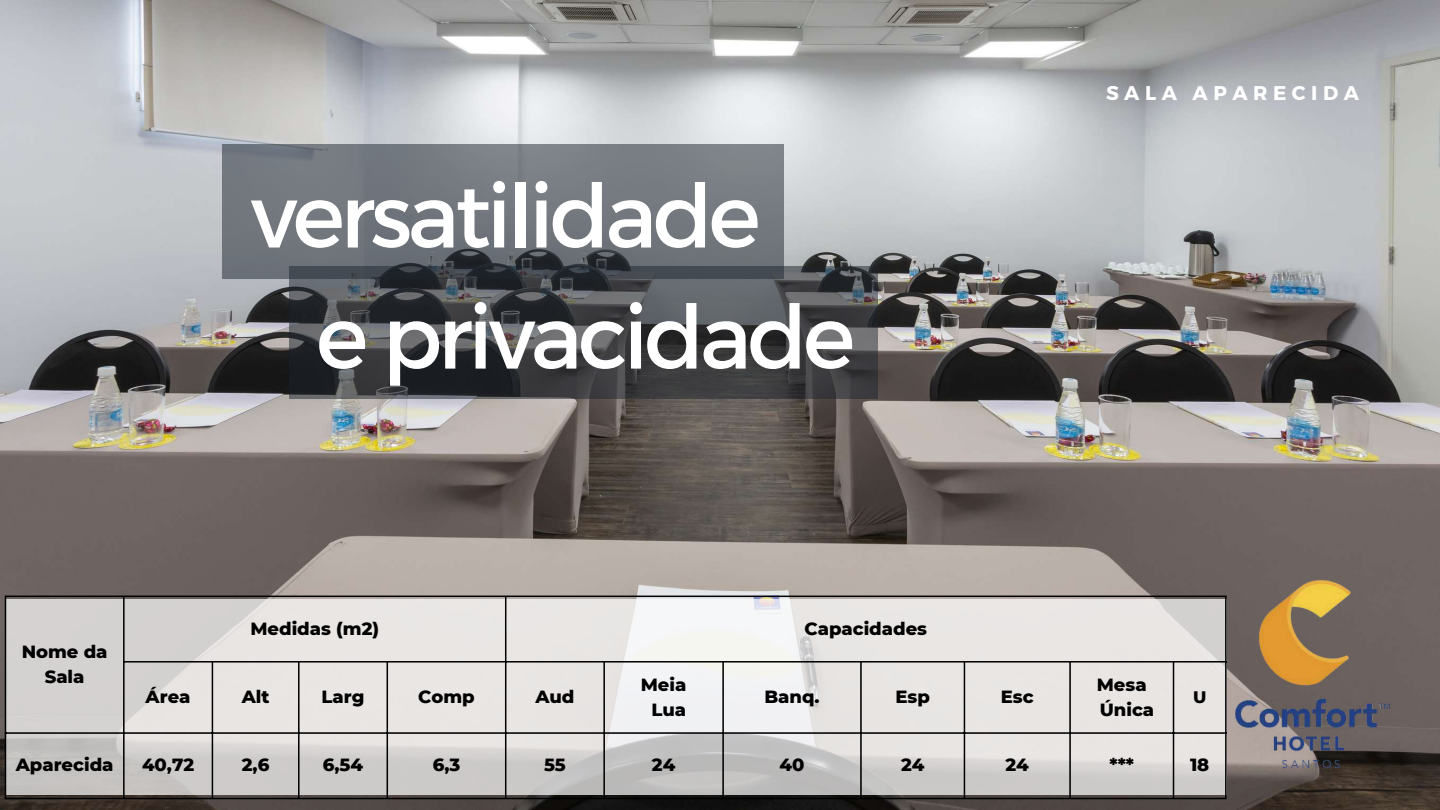
<style>
.page{position:relative;width:1440px;height:810px;background:#fff}
.page>*{position:absolute;margin:0;border:0;box-sizing:border-box;transform-origin:0 0}
.t1{font:88.3px/121.1px "Montserrat";letter-spacing:-.05em;color:#fff}
.t2{font:700 19.8px "Montserrat";letter-spacing:.28em;color:#fff}
.t3{font:800 18px/24.8px "Montserrat";color:#000;text-align:center}
.t4{font:800 17px "Montserrat";color:#000}
</style>
<div class="page">
<img style="left:0;top:0;width:1440px;height:810px">
<svg style="left:6px;top:599px;width:1219px;height:196px;background:#dfdcdb"></svg>
<img style="left:1202px;top:564px;width:221px;height:220px">
<div style="left:222px;top:145px;width:562px;height:134px;background:#72787e"></div>
<div style="left:289px;top:267px;width:589px;height:132px;background:#1d252e;opacity:.5"></div>
<hr style="left:5px;top:597px;width:1px;height:201px;background:#000">
<hr style="left:123px;top:597px;width:2px;height:201px;background:#000">
<hr style="left:212px;top:663px;width:1px;height:135px;background:#000">
<hr style="left:298px;top:663px;width:2px;height:135px;background:#000">
<hr style="left:387px;top:663px;width:1px;height:135px;background:#000">
<hr style="left:505px;top:597px;width:1px;height:201px;background:#000">
<hr style="left:603px;top:663px;width:2px;height:135px;background:#000">
<hr style="left:722px;top:663px;width:2px;height:135px;background:#000">
<hr style="left:860px;top:663px;width:2px;height:135px;background:#000">
<hr style="left:964px;top:663px;width:1px;height:135px;background:#000">
<hr style="left:1069px;top:663px;width:2px;height:135px;background:#000">
<hr style="left:1173px;top:663px;width:1px;height:135px;background:#000">
<hr style="left:1225px;top:597px;width:2px;height:201px;background:#000">
<hr style="left:5px;top:596px;width:1222px;height:1px;background:#000">
<hr style="left:123px;top:661px;width:1104px;height:2px;background:#000">
<hr style="left:5px;top:732px;width:1222px;height:2px;background:#000">
<hr style="left:5px;top:798px;width:1222px;height:1px;background:#000">
<h1 class="t1" style="left:316px;top:151px;width:540px;text-indent:-65px">versatilidade<br>e privacidade</h1>
<p class="t2" style="left:1106px;top:80px;width:254px">SALA APARECIDA</p>
<p class="t3" style="left:22px;top:639px;width:87px">Nome da<br>Sala</p>
<p class="t3" style="left:250px;top:616px;width:130px">Medidas (m2)</p>
<p class="t3" style="left:804px;top:616px;width:124px">Capacidades</p>
<p class="t3" style="left:146px;top:684px;width:46px">Área</p>
<p class="t3" style="left:242px;top:684px;width:29px">Alt</p>
<p class="t3" style="left:322px;top:684px;width:44px">Larg</p>
<p class="t3" style="left:418px;top:684px;width:58px">Comp</p>
<p class="t3" style="left:535px;top:684px;width:41px">Aud</p>
<p class="t3" style="left:641px;top:672px;width:47px">Meia<br>Lua</p>
<p class="t3" style="left:764px;top:684px;width:57px">Banq.</p>
<p class="t3" style="left:895px;top:684px;width:36px">Esp</p>
<p class="t3" style="left:1001px;top:684px;width:34px">Esc</p>
<p class="t3" style="left:1097px;top:672px;width:59px;text-align:left">Mesa<br>Única</p>
<p class="t4" style="left:1193px;top:687px;width:15px">U</p>
<p class="t3" style="left:16px;top:752px;width:99px">Aparecida</p>
<p class="t3" style="left:142px;top:752px;width:54px">40,72</p>
<p class="t3" style="left:242px;top:752px;width:29px">2,6</p>
<p class="t3" style="left:323px;top:752px;width:42px">6,54</p>
<p class="t3" style="left:433px;top:752px;width:29px">6,3</p>
<p class="t3" style="left:544px;top:752px;width:23px">55</p>
<p class="t3" style="left:652px;top:752px;width:25px">24</p>
<p class="t3" style="left:780px;top:752px;width:26px">40</p>
<p class="t3" style="left:901px;top:752px;width:25px">24</p>
<p class="t3" style="left:1006px;top:752px;width:25px">24</p>
<p class="t3" style="left:1110px;top:752px;width:26px">***</p>
<p class="t3" style="left:1190px;top:752px;width:21px">18</p>
</div>
